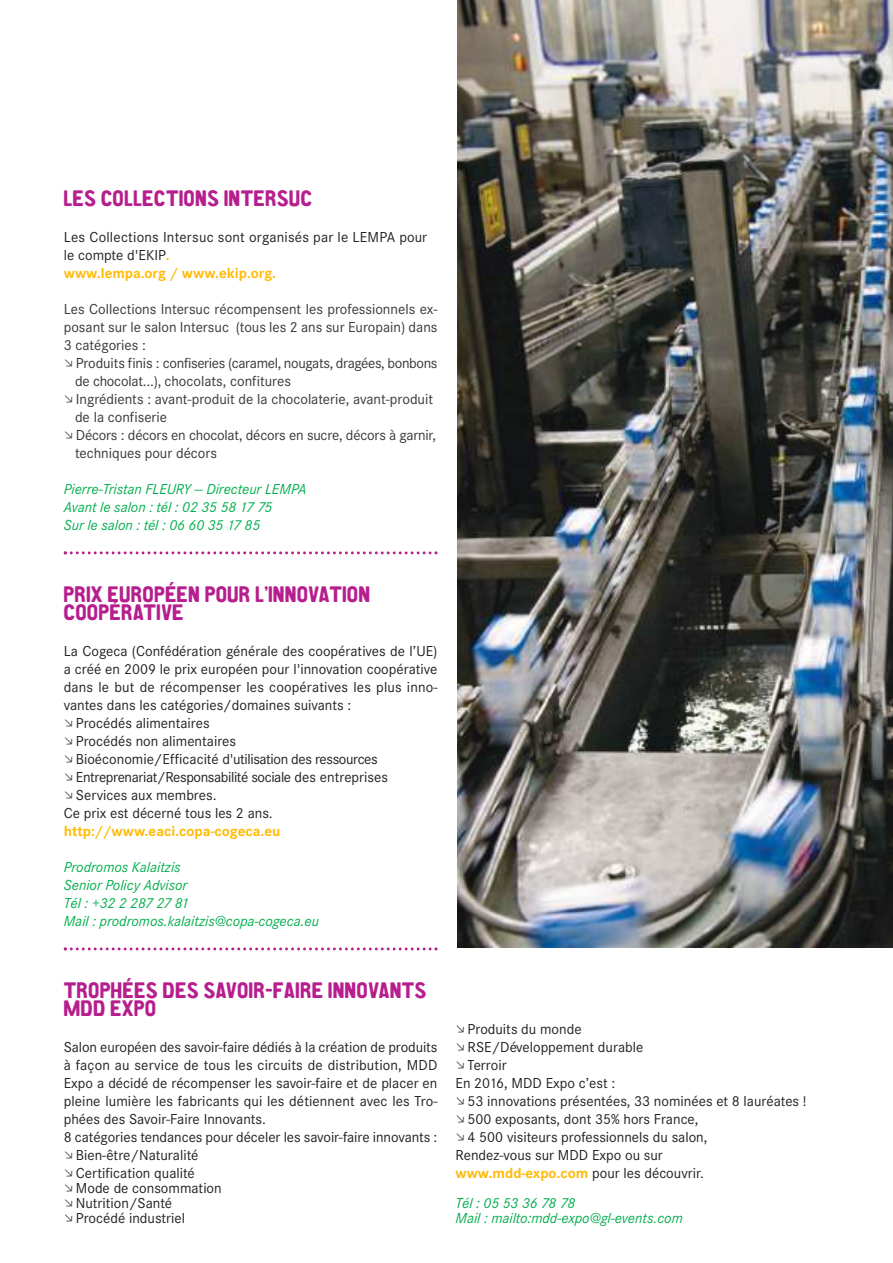
<style>
.page{position:relative;width:893px;height:1263px;background:#fff}
.page>*{position:absolute;margin:0;border:0;box-sizing:border-box;transform-origin:0 0}
.t1{font:22.5px/18px "CA Aires Pro";color:#b61e8e}
.t2{font:15px/18px "Corporate S";color:#241f1f}
.t3{font:15px/18px "Corporate S";color:#393535;text-align:justify}
.t4{font:italic 15px/18px "Corporate S";color:#00ae4d}
.t5{font:15px "Corporate S";letter-spacing:-.025em;color:#241f1f}
.t6{font:700 15px "Corporate S";color:#ffbb08}
.s1{font-weight:700;color:#ffbb08}
</style>
<div class="page">
<svg style="left:64px;top:551px;width:373px;height:3px"></svg>
<svg style="left:64px;top:947px;width:373px;height:3px"></svg>
<img style="left:457px;top:0;width:436px;height:947px">
<h1 class="t1" style="left:64px;top:192px;width:251px">LES COLLECTIONS INTERSUC</h1>
<p class="t2" style="left:64px;top:228px;width:365px">Les Collections intersuc sont organisés par le LEMPA pour le compte d'EKiP<span class="s1">.<br>www.lempa.org / www.ekip.org.</span></p>
<p class="t3" style="left:64px;top:300px;width:375px">Les Collections intersuc récompensent les professionnels ex&shy;posant sur le salon intersuc (tous les 2 ans sur Europain) dans 3 catégories :</p>
<p class="t3" style="left:75px;top:354px;width:364px;text-align:left">Produits finis : confiseries (caramel, nougats, dragées, bonbons de chocolat...), chocolats, confitures<br>ingrédients : avant-produit de la chocolaterie, avant-produit de la confiserie<br>Décors : décors en chocolat, décors en sucre, décors à garnir, techniques pour décors</p>
<p class="t4" style="left:64px;top:480px;width:244px">Pierre-Tristan FLEURY — Directeur LEMPA<br>Avant le salon : tél : 02 35 58 17 75<br>Sur le salon : tél : 06 60 35 17 85</p>
<h1 class="t1" style="left:64px;top:588px;width:308px">PRIX EUROPÉEN POUR L’INNOVATION<br>COOPÉRATIVE</h1>
<p class="t2" style="left:64px;top:642px;width:375px">La Cogeca (Confédération générale des coopératives de l’uE)</p>
<p class="t2" style="left:64px;top:660px;width:375px">a créé en 2009 le prix européen pour l'innovation coopérative</p>
<p class="t2" style="left:64px;top:678px;width:375px">dans le but de récompenser les coopératives les plus inno-</p>
<p class="t2" style="left:64px;top:696px;width:289px">vantes dans les catégories/domaines suivants :</p>
<p class="t2" style="left:76px;top:714px;width:135px">Procédés alimentaires</p>
<p class="t2" style="left:76px;top:732px;width:162px">Procédés non alimentaires</p>
<p class="t2" style="left:76px;top:750px;width:303px">Bioéconomie/Efficacité d'utilisation des ressources</p>
<p class="t5" style="left:76px;top:768px;width:314px">Entreprenariat/Responsabilité sociale des entreprises</p>
<p class="t2" style="left:76px;top:786px;width:142px">services aux membres.</p>
<p class="t2" style="left:64px;top:804px;width:210px">Ce prix est décerné tous les 2 ans.</p>
<p class="t6" style="left:64px;top:822px;width:218px">http://www.eaci.copa-cogeca.eu</p>
<p class="t4" style="left:64px;top:858px;width:257px">Prodromos Kalaitzis<br>Senior Policy Advisor<br>Tél : +32 2 287 27 81<br>Mail : prodromos.kalaitzis@copa-cogeca.eu</p>
<h1 class="t1" style="left:64px;top:984px;width:365px">TROPHÉES DES SAVOIR-FAIRE INNOVANTS<br>MDD EXPO</h1>
<p class="t2" style="left:64px;top:1038px;width:375px">salon européen des savoir-faire dédiés à la création de produits</p>
<p class="t2" style="left:64px;top:1056px;width:375px">à façon au service de tous les circuits de distribution, MDD</p>
<p class="t2" style="left:64px;top:1074px;width:375px">Expo a décidé de récompenser les savoir-faire et de placer en</p>
<p class="t2" style="left:64px;top:1092px;width:375px">pleine lumière les fabricants qui les détiennent avec les tro-</p>
<p class="t2" style="left:64px;top:1110px;width:204px">phées des savoir-Faire innovants.</p>
<p class="t2" style="left:64px;top:1128px;width:375px">8 catégories tendances pour déceler les savoir-faire innovants :</p>
<p class="t2" style="left:76px;top:1146px;width:124px">Bien-être/Naturalité</p>
<p class="t2" style="left:76px;top:1164px;width:121px">Certification qualité</p>
<p class="t2" style="left:76px;top:1180px;width:147px;line-height:15px">Mode de consommation<br>Nutrition/santé<br>Procédé industriel</p>
<p class="t2" style="left:468px;top:1020px;width:116px">Produits du monde</p>
<p class="t2" style="left:468px;top:1038px;width:177px">RsE/Développement durable</p>
<p class="t2" style="left:468px;top:1056px;width:41px">terroir</p>
<p class="t2" style="left:455px;top:1074px;width:161px">En 2016, MDD Expo c’est :</p>
<p class="t2" style="left:468px;top:1092px;width:341px">53 innovations présentées, 33 nominées et 8 lauréates !</p>
<p class="t2" style="left:468px;top:1110px;width:232px">500 exposants, dont 35% hors France,</p>
<p class="t2" style="left:468px;top:1128px;width:241px">4 500 visiteurs professionnels du salon,</p>
<p class="t2" style="left:455px;top:1146px;width:209px">Rendez-vous sur MDD Expo ou sur</p>
<p class="t2" style="left:455px;top:1164px;width:250px"><span class="s1">www.mdd-expo.com</span> pour les découvrir.</p>
<p class="t4" style="left:455px;top:1195px;width:229px;line-height:15px">Tél : 05 53 36 78 78<br>Mail : mailto:mdd-expo@gl-events.com</p>
</div>
